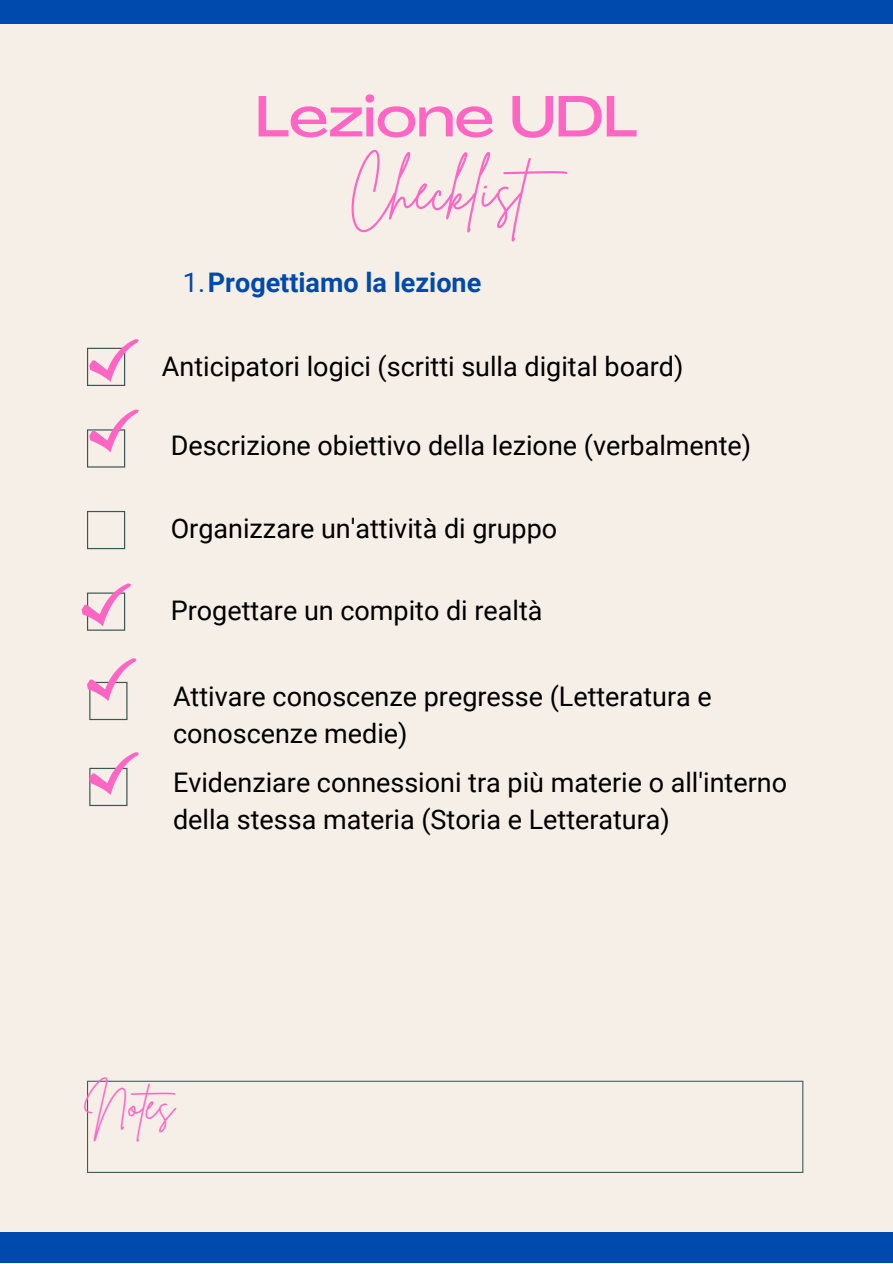
<style>
.page{position:relative;width:893px;height:1264px;background:#fff}
.page>*{position:absolute;margin:0;border:0;box-sizing:border-box;transform-origin:0 0}
.t1{font:500 expanded 57px "Agrandir";color:#ff66c4}
.t2{font:57px "Brittany Signature";color:#ff66c4}
.t3{font:39.6px "Brittany Signature";color:#ff66c4}
.t4{font:27px/37px "Roboto";color:#000}
.t5{font:700 27px "Roboto";color:#004aad}
.s1{font-weight:400}
</style>
<div class="page">
<div style="left:0;top:0;width:892px;height:1262px;background:#f6efe7"></div>
<div style="left:0;top:0;width:892px;height:24px;background:#004aad"></div>
<svg style="left:87px;top:511px;width:38px;height:38px"></svg>
<svg style="left:89px;top:752px;width:50px;height:54px"></svg>
<svg style="left:87px;top:1080px;width:716px;height:92px"></svg>
<div style="left:0;top:1231px;width:892px;height:31px;background:#004aad"></div>
<svg style="left:87px;top:339px;width:52px;height:47px"></svg>
<svg style="left:87px;top:409px;width:52px;height:58px"></svg>
<svg style="left:82px;top:583px;width:49px;height:47px"></svg>
<svg style="left:87px;top:658px;width:49px;height:62px"></svg>
<h1 class="t1" style="left:255px;top:94px;width:383px">Lezione UDL</h1>
<h1 class="t2" style="left:348px;top:152px;width:235px">Checklist</h1>
<p class="t5" style="left:183px;top:267px;width:300px"><span class="s1">1.</span>Progettiamo la lezione</p>
<p class="t4" style="left:162px;top:348px;width:523px">Anticipatori logici (scritti sulla digital board)</p>
<p class="t4" style="left:171px;top:427px;width:582px">Descrizione obiettivo della lezione (verbalmente)</p>
<p class="t4" style="left:171px;top:510px;width:388px">Organizzare un'attività di gruppo</p>
<p class="t4" style="left:171px;top:592px;width:373px">Progettare un compito di realtà</p>
<p class="t4" style="left:173px;top:678px;width:540px">Attivare conoscenze pregresse (Letteratura e conoscenze medie)</p>
<p class="t4" style="left:173px;top:764px;width:615px">Evidenziare connessioni tra più materie o all'interno della stessa materia (Storia e Letteratura)</p>
<h2 class="t3" style="left:85px;top:1078px;width:103px">Notes</h2>
</div>
